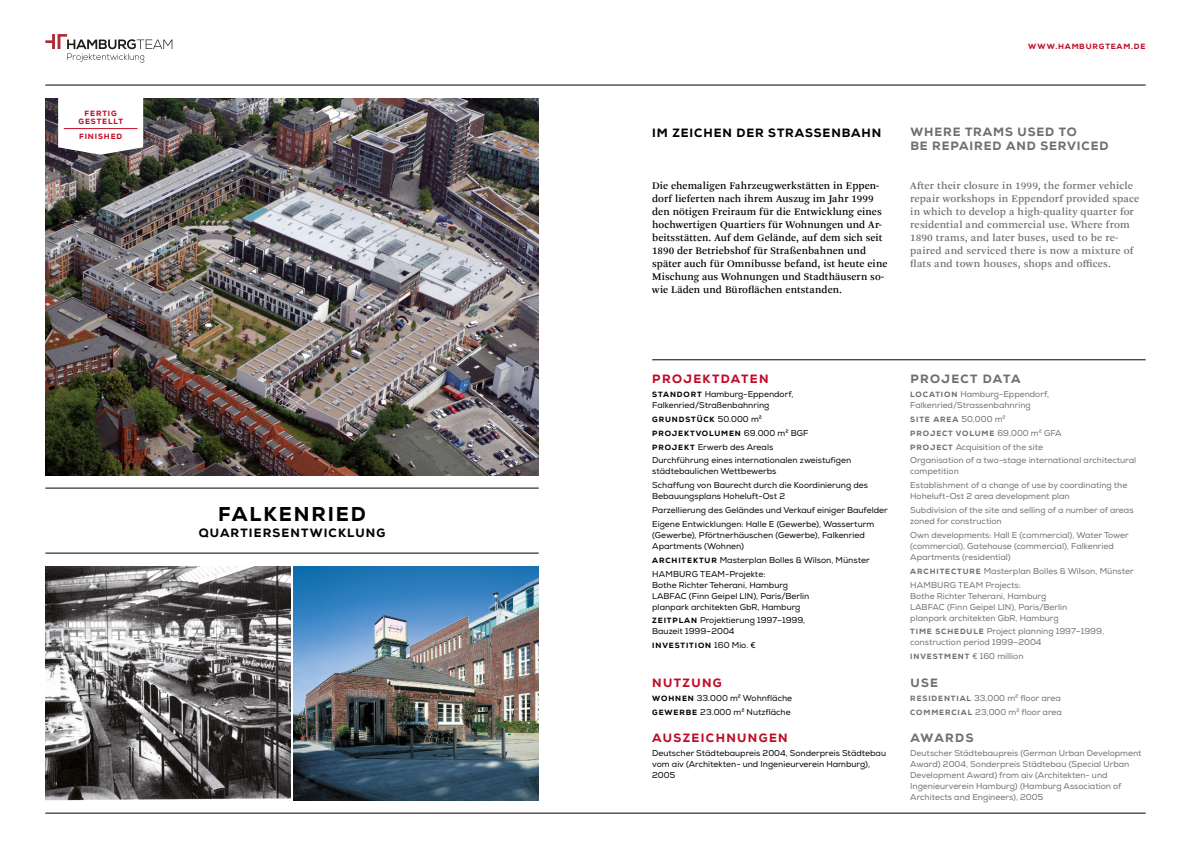
<style>
.page{position:relative;width:1191px;height:842px;background:#fff}
.page>*{position:absolute;margin:0;border:0;box-sizing:border-box;transform-origin:0 0}
.t1{font:800 20px "Nexa";letter-spacing:.095em;color:#000}
.t2{font:800 12px/14px "Nexa";letter-spacing:.075em;color:#706f6f}
.t3{font:800 12px "Nexa";letter-spacing:.115em;color:#c10a27}
.t4{font:800 12px "Nexa";letter-spacing:.075em;color:#000}
.t5{font:800 12px "Nexa";letter-spacing:.095em;color:#000}
.t6{font:800 12px "Nexa";letter-spacing:.11em;color:#706f6f}
.t7{font:10.5px/13px "Arnhem Pro";letter-spacing:.01em;color:#000}
.t8{font:10.5px/13px "Arnhem Pro";letter-spacing:.015em;color:#706f6f}
.t9{font:8.5px/11px "Nexa";color:#706f6f}
.t10{font:8.5px/11px "Nexa";color:#000}
.t11{font:800 7.6px/13.8px "Nexa";letter-spacing:.115em;color:#000}
.t12{font:800 7.6px/8px "Nexa";letter-spacing:.115em;color:#c10a27;text-align:center}
.t13{font:800 7.6px/13.8px "Nexa";letter-spacing:.115em;color:#706f6f}
.s1{font-weight:800;font-size:7.6px}
.s2{font-weight:400;font-size:8.5px}
</style>
<div class="page">
<hr style="left:45px;top:813px;width:1100px;height:1px;background:#000">
<hr style="left:45px;top:85px;width:1100px;height:1px;background:#000">
<svg style="left:45px;top:34px;width:127px;height:29px"></svg>
<hr style="left:652px;top:359px;width:493px;height:1px;background:#000">
<hr style="left:45px;top:488px;width:494px;height:1px;background:#000">
<img style="left:45px;top:98px;width:494px;height:377px">
<hr style="left:45px;top:553px;width:494px;height:1px;background:#000">
<img style="left:45px;top:566px;width:246px;height:234px">
<img style="left:293px;top:566px;width:246px;height:234px">
<svg style="left:58px;top:98px;width:85px;height:57px"></svg>
<hr style="left:64px;top:128px;width:73px;height:1px;background:#c10a27">
<p class="t12" style="left:79px;top:109px;width:46px">FERTIG<br>GESTELLT</p>
<p class="t12" style="left:79px;top:133px;width:45px">FINISHED</p>
<h1 class="t1" style="left:218px;top:501px;width:149px">FALKENRIED</h1>
<h2 class="t5" style="left:199px;top:525px;width:187px">QUARTIERSENTWICKLUNG</h2>
<p class="t12" style="left:1028px;top:42px;width:119px">WWW.HAMBURGTEAM.DE</p>
<h2 class="t4" style="left:652px;top:125px;width:230px">I M ZEICHEN DER STRASSENBAHN</h2>
<h2 class="t2" style="left:910px;top:125px;width:200px">WHERE TRAMS USED TO<br>BE REPAIRED AND SERVICED</h2>
<p class="t7" style="left:652px;top:179px;width:237px">Die ehemaligen Fahrzeugwerkstätten in Eppen&shy;dorf lieferten nach ihrem Auszug im Jahr 1999 den nötigen Freiraum für die Entwicklung eines hochwertigen Quartiers für Wohnungen und Ar&shy;beitsstätten. Auf dem Gelände, auf dem sich seit 1890 der Betriebshof für Straßenbahnen und später auch für Omnibusse befand, ist heute eine Mischung aus Wohnungen und Stadthäusern so&shy;wie Läden und Büroflächen entstanden.</p>
<p class="t8" style="left:910px;top:179px;width:231px">After their closure in 1999, the former vehicle repair workshops in Eppendorf provided space in which to develop a high-quality quarter for residential and commercial use. Where from 1890 trams, and later buses, used to be re&shy;paired and serviced there is now a mixture of flats and town houses, shops and offices.</p>
<h2 class="t3" style="left:652px;top:371px;width:118px">PROJEKTDATEN</h2>
<p class="t10" style="left:652px;top:389px;width:143px"><span class="s1">STANDORT</span> Hamburg-Eppendorf,<br>Falkenried/Straßenbahnring</p>
<p class="t11" style="left:652px;top:412px;width:158px">GRUNDSTÜCK <span class="s2">50.000 m²<br></span>PROJEKTVOLUMEN <span class="s2">69.000 m² BGF</span></p>
<p class="t10" style="left:652px;top:440px;width:200px;line-height:13.8px"><span class="s1">P ROJEKT</span> Erwerb des Areals<br>Durchführung eines internationalen zweistufigen</p>
<p class="t10" style="left:652px;top:465px;width:217px;line-height:13.8px">städtebaulichen Wettbewerbs<br>Schaffung von Baurecht durch die Koordinierung des</p>
<p class="t10" style="left:652px;top:490px;width:237px;line-height:13.8px">Bebauungsplans Hoheluft-Ost 2<br>Parzellierung des Geländes und Verkauf einiger Baufelder<br>Eigene Entwicklungen: Halle E (Gewerbe), Wasserturm</p>
<p class="t10" style="left:652px;top:530px;width:214px">(Gewerbe), Pförtnerhäuschen (Gewerbe), Falkenried<br>Apartments (Wohnen)</p>
<p class="t10" style="left:652px;top:553px;width:219px;line-height:13.8px"><span class="s1">ARCHITEKTUR</span> Masterplan Bolles &amp; Wilson, Münster<br>Hamb</p>
<p class="t10" style="left:679px;top:568px;width:34px">urg Team</p>
<p class="t10" style="left:652px;top:568px;width:159px;text-indent:73px">-Projekte:<br>Bothe Richter Teherani, Hamburg<br>LABFAC (Finn Geipel LIN), Paris/Berlin planpark architekten GbR, Hamburg</p>
<p class="t10" style="left:652px;top:615px;width:155px"><span class="s1">ZEITPLAN</span> Projektierung 1997–1999,<br>Bauzeit 1999–2004</p>
<p class="t11" style="left:652px;top:639px;width:105px">I NVESTITION <span class="s2">160 Mio. €</span></p>
<h2 class="t3" style="left:652px;top:675px;width:70px">N UTZUNG</h2>
<p class="t10" style="left:652px;top:691px;width:141px;line-height:13.8px"><span class="s1">WOHNEN</span> 33.000 m² Wohnfläche<br><span class="s1">G EWERBE</span> 23.000 m² Nutzfläche</p>
<h2 class="t3" style="left:652px;top:730px;width:137px">AUSZEICHNUNGEN</h2>
<p class="t10" style="left:652px;top:748px;width:235px">Deutscher Städtebaupreis 2004, Sonderpreis Städtebau vom aiv (Architekten- und Ingenieurverein Hamburg),<br>2005</p>
<h2 class="t6" style="left:910px;top:371px;width:112px">PROJECT DATA</h2>
<p class="t9" style="left:910px;top:389px;width:140px"><span class="s1">L OCATION</span> Hamburg-Eppendorf,<br>Falkenried/Strassenbahnring</p>
<p class="t13" style="left:910px;top:412px;width:153px">SITE AREA <span class="s2">50,000 m²<br></span>PROJECT VOLUME <span class="s2">69,000 m² GFA</span></p>
<p class="t9" style="left:910px;top:440px;width:227px;line-height:13.8px"><span class="s1">P ROJECT</span> Acquisition of the site<br>Organisation of a two-stage international architectural</p>
<p class="t9" style="left:910px;top:465px;width:218px;line-height:13.8px">competition<br>Establishment of a change of use by coordinating the</p>
<p class="t9" style="left:910px;top:490px;width:225px;line-height:13.8px">Hoheluft-Ost 2 area development plan<br>Subdivision of the site and selling of a number of areas</p>
<p class="t9" style="left:910px;top:514px;width:220px;line-height:13.8px">zoned for construction<br>Own developments: Hall E (commercial), Water Tower</p>
<p class="t9" style="left:910px;top:541px;width:205px">(commercial), Gatehouse (commercial), Falkenried<br>Apartments (residential)</p>
<p class="t9" style="left:910px;top:564px;width:225px;line-height:13.8px"><span class="s1">ARCHITECTURE</span> Masterplan Bolles &amp; Wilson, Münster<br>Hamb</p>
<p class="t9" style="left:937px;top:579px;width:34px">urg Team</p>
<p class="t9" style="left:910px;top:579px;width:159px;text-indent:75px">Projects:<br>Bothe Richter Teherani, Hamburg<br>LABFAC (Finn Geipel LIN), Paris/Berlin planpark architekten GbR, Hamburg</p>
<p class="t9" style="left:910px;top:626px;width:195px"><span class="s1">TIME S CHEDULE</span> Project planning 1997–1999, construction period 1999–2004</p>
<p class="t9" style="left:910px;top:651px;width:115px"><span class="s1">I NVESTMENT</span> € 160 million</p>
<h2 class="t2" style="left:910px;top:676px;width:29px">USE</h2>
<p class="t9" style="left:910px;top:691px;width:153px;line-height:13.8px"><span class="s1">R ES IDENTIAL</span> 33,000 m² floor area<br><span class="s1">COMMERCIAL</span> 23,000 m² floor area</p>
<h2 class="t2" style="left:910px;top:731px;width:64px">AWARDS</h2>
<p class="t9" style="left:910px;top:748px;width:233px">Deutscher Städtebaupreis (German U rban Development Award) 2004, Sonderpreis Städtebau (Special U rban Development Award) from aiv (Architekten- und Ingenieurverein Hamburg) (Hamburg Association of Architects and Engineers), 2005</p>
</div>
